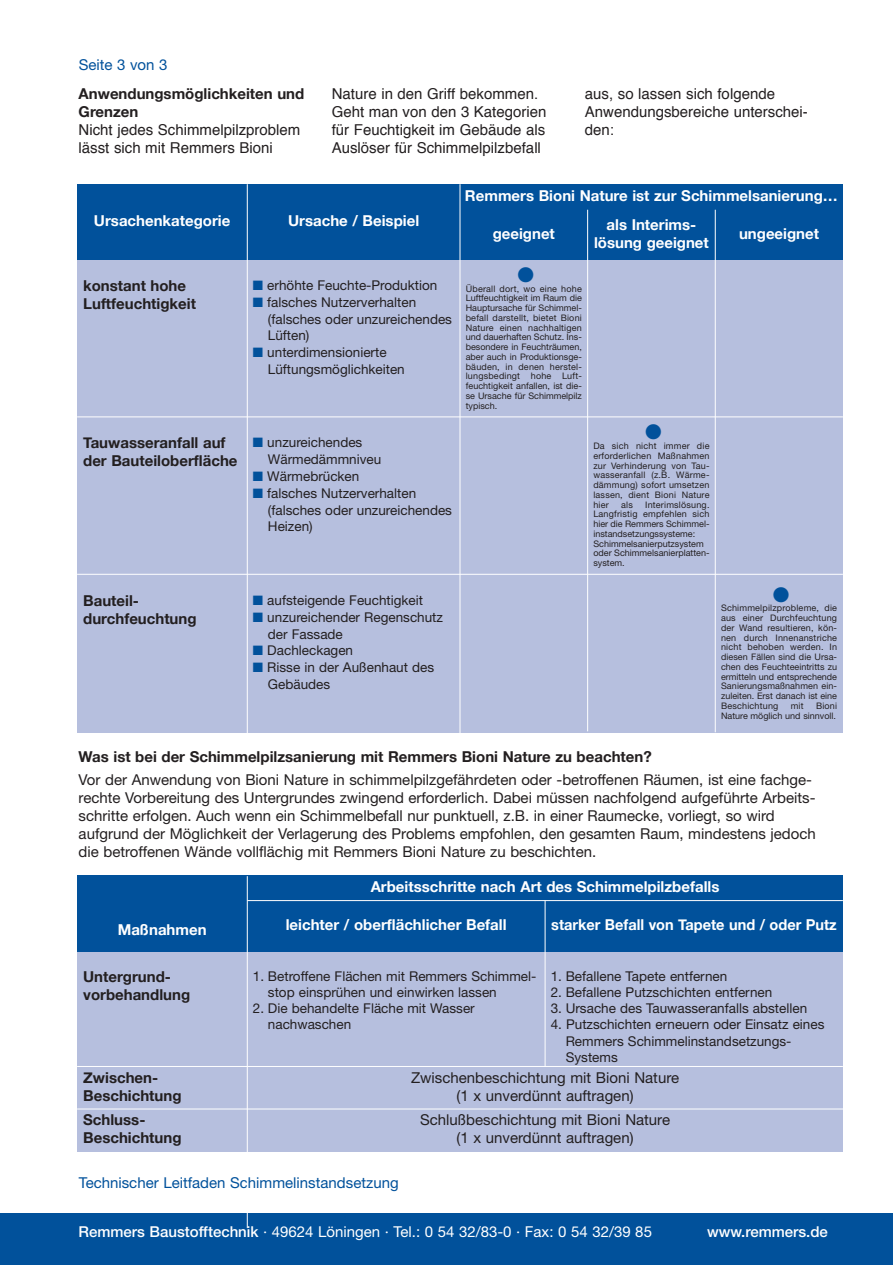
<style>
.page{position:relative;width:893px;height:1265px;background:#fff}
.page>*{position:absolute;margin:0;border:0;box-sizing:border-box;transform-origin:0 0}
.t1{font:21px "Zapf Dingbats";color:#01519b}
.t2{font:15px/18px "Helvetica Neue";color:#231f20;text-align:center}
.t3{font:700 15px/18px "Helvetica Neue";color:#231f20}
.t4{font:700 15px/18px "Helvetica Neue";color:#fff;text-align:center}
.t5{font:15px/18px "Helvetica";color:#231f20}
.t6{font:15px "Helvetica Neue";color:#fff}
.t7{font:15px "Helvetica Neue";color:#01519b}
.t8{font:500 15px "Helvetica Neue";color:#fff}
.t9{font:13.5px/16.6px "Helvetica Neue";color:#231f20}
.t10{font:9px/9.8px "Helvetica Neue";color:#231f20;text-align:justify}
.s1{color:#01519b}
.s2{font-weight:500}
</style>
<div class="page">
<div style="left:1px;top:1213px;width:891px;height:51px;background:#01519b"></div>
<div style="left:77px;top:184px;width:765px;height:77px;background:#01519b"></div>
<div style="left:77px;top:261px;width:765px;height:472px;background:#b6bfde"></div>
<div style="left:77px;top:875px;width:765px;height:76px;background:#01519b"></div>
<div style="left:77px;top:951px;width:765px;height:200px;background:#b6bfde"></div>
<hr style="left:247px;top:184px;width:1px;height:550px;background:#fff">
<hr style="left:247px;top:876px;width:1px;height:352px;background:#fff">
<hr style="left:544px;top:900px;width:1px;height:166px;background:#fff">
<hr style="left:459px;top:184px;width:1px;height:549px;background:#fff">
<hr style="left:587px;top:210px;width:1px;height:521px;background:#fff">
<hr style="left:714px;top:210px;width:1px;height:522px;background:#fff">
<hr style="left:77px;top:416px;width:765px;height:1px;background:#fff">
<hr style="left:77px;top:574px;width:765px;height:1px;background:#fff">
<hr style="left:247px;top:900px;width:595px;height:1px;background:#fff">
<hr style="left:77px;top:1108px;width:775px;height:1px;background:#fff">
<hr style="left:77px;top:1066px;width:765px;height:1px;background:#fff">
<h2 class="t7" style="left:79px;top:59px;width:90px">Seite 3 von 3</h2>
<h2 class="t3" style="left:79px;top:84px;width:227px">Anwendungsmöglichkeiten und<br>Grenzen</h2>
<h2 class="t5" style="left:79px;top:122px;width:223px">Nicht jedes Schimmelpilzproblem lässt sich mit Remmers Bioni</h2>
<h2 class="t5" style="left:332px;top:86px;width:216px">Nature in den Griff bekommen.<br>Geht man von den 3 Kategorien für Feuchtigkeit im Gebäude als<br>Auslöser für Schimmelpilzbefall</h2>
<h2 class="t5" style="left:585px;top:86px;width:224px">aus, so lassen sich folgende<br>Anwendungsbereiche unterschei&shy;den:</h2>
<h2 class="t4" style="left:94px;top:212px;width:138px">Ursachenkategorie</h2>
<h2 class="t4" style="left:288px;top:212px;width:133px">Ursache / Beispiel</h2>
<h2 class="t3" style="left:83px;top:276px;width:114px">konstant hohe<br>Luftfeuchtigkeit</h2>
<h3 class="t9" style="left:253px;top:278px;width:186px"><span class="s1">■</span> erhöhte Feuchte-Produktion</h3>
<h3 class="t9" style="left:268px;top:295px;width:185px;text-indent:-15px"><span class="s1">■</span> falsches Nutzerverhalten (falsches oder unzureichendes<br>Lüften)</h3>
<h3 class="t9" style="left:268px;top:344px;width:138px;line-height:17.1px;text-indent:-15px"><span class="s1">■</span> unterdimensionierte<br>Lüftungsmöglichkeiten</h3>
<h2 class="t3" style="left:83px;top:434px;width:156px">Tauwasseranfall auf der Bauteiloberfläche</h2>
<h3 class="t9" style="left:268px;top:435px;width:115px;line-height:17.1px;text-indent:-15px"><span class="s1">■</span> unzureichendes<br>Wärmedämmniveu</h3>
<h3 class="t9" style="left:253px;top:469px;width:108px"><span class="s1">■</span> Wärmebrücken</h3>
<h3 class="t9" style="left:268px;top:486px;width:185px;text-indent:-15px"><span class="s1">■</span> falsches Nutzerverhalten (falsches oder unzureichendes<br>Heizen)</h3>
<h2 class="t3" style="left:83px;top:591px;width:115px">Bauteil&shy;durchfeuchtung</h2>
<h3 class="t9" style="left:253px;top:593px;width:172px"><span class="s1">■</span> aufsteigende Feuchtigkeit</h3>
<h3 class="t9" style="left:268px;top:610px;width:176px;line-height:17.1px;text-indent:-15px"><span class="s1">■</span> unzureichender Regenschutz der Fassade</h3>
<h3 class="t9" style="left:253px;top:643px;width:102px"><span class="s1">■</span> Dachleckagen</h3>
<h3 class="t9" style="left:268px;top:660px;width:168px;line-height:17.1px;text-indent:-15px"><span class="s1">■</span> Risse in der Außenhaut des<br>Gebäudes</h3>
<h2 class="t4" style="left:465px;top:186px;width:374px">Remmers Bioni Nature ist zur Schimmelsanierung…</h2>
<h2 class="t4" style="left:492px;top:224px;width:64px">geeignet</h2>
<h2 class="t4" style="left:594px;top:215px;width:116px">als Interims&shy;lösung geeignet</h2>
<h2 class="t4" style="left:739px;top:224px;width:81px">ungeeignet</h2>
<h1 class="t1" style="left:517px;top:262px;width:18px">●</h1>
<p class="t10" style="left:466px;top:284px;width:118px">Überall dort, wo eine hohe Luftfeuchtigkeit im Raum die Hauptursache für Schimmel&shy;befall darstellt, bietet Bioni Nature einen nachhaltigen und dauerhaften Schutz. Ins&shy;besondere in Feuchträumen, aber auch in Produktionsge&shy;bäuden, in denen herstel&shy;lungsbedingt hohe Luft&shy;feuchtigkeit anfallen, ist die&shy;se Ursache für Schimmelpilz typisch.</p>
<h1 class="t1" style="left:645px;top:420px;width:18px">●</h1>
<p class="t10" style="left:593px;top:442px;width:118px">Da sich nicht immer die erforderlichen Maßnahmen zur Verhinderung von Tau&shy;wasseranfall (z.B. Wärme&shy;dämmung) sofort umsetzen lassen, dient Bioni Nature hier</p>
<p class="t10" style="left:593px;top:500px;width:118px;text-align:left;text-indent:52px">Interimslösung.<br>Langfristig empfehlen sich hier die Remmers Schimmel&shy;instandsetzungssysteme:<br>Schimmelsanierputzsystem oder Schimmelsanierplatten&shy;system.</p>
<p class="t10" style="left:621px;top:500px;width:13px">als</p>
<h1 class="t1" style="left:772px;top:582px;width:18px">●</h1>
<p class="t10" style="left:721px;top:604px;width:118px">Schimmelpilzprobleme, die aus einer Durchfeuchtung der Wand resultieren, kön&shy;nen durch Innenanstriche nicht behoben werden. In diesen Fällen sind die Ursa&shy;chen des Feuchteeintritts zu ermitteln und entsprechende Sanierungsmaßnahmen ein&shy;zuleiten. Erst danach ist eine Beschichtung</p>
<p class="t10" style="left:721px;top:701px;width:118px;text-align:right">Bioni<br>Nature möglich und sinnvoll.</p>
<p class="t10" style="left:790px;top:701px;width:14px">mit</p>
<h2 class="t3" style="left:79px;top:747px;width:574px">Was ist bei der Schimmelpilzsanierung mit Remmers Bioni Nature zu beachten?</h2>
<p class="t2" style="left:79px;top:771px;width:738px;text-align:left">Vor der Anwendung von Bioni Nature in schimmelpilzgefährdeten oder -betroffenen Räumen, ist eine fachge&shy;rechte Vorbereitung des Untergrundes zwingend erforderlich. Dabei müssen nachfolgend aufgeführte Arbeits&shy;schritte erfolgen. Auch wenn ein Schimmelbefall nur punktuell, z.B. in einer Raumecke, vorliegt, so wird aufgrund der Möglichkeit der Verlagerung des Problems empfohlen, den gesamten Raum, mindestens jedoch die betroffenen Wände vollflächig mit Remmers Bioni Nature zu beschichten.</p>
<h2 class="t4" style="left:370px;top:877px;width:350px">Arbeitsschritte nach Art des Schimmelpilzbefalls</h2>
<h2 class="t4" style="left:118px;top:920px;width:90px">Maßnahmen</h2>
<h2 class="t4" style="left:286px;top:915px;width:222px">leichter / oberflächlicher Befall</h2>
<h2 class="t4" style="left:551px;top:915px;width:287px">starker Befall von Tapete und / oder Putz</h2>
<h2 class="t3" style="left:83px;top:967px;width:108px">Untergrund&shy;vorbehandlung</h2>
<h3 class="t9" style="left:268px;top:969px;width:270px;line-height:16.2px;text-indent:-15px">1. Betroffene Flächen mit Remmers Schimmel&shy;stop einsprühen und einwirken lassen</h3>
<h3 class="t9" style="left:268px;top:1001px;width:208px;line-height:16.2px;text-indent:-15px">2. Die behandelte Fläche mit Wasser nachwaschen</h3>
<h3 class="t9" style="left:550px;top:969px;width:178px">1. Befallene Tapete entfernen</h3>
<h3 class="t9" style="left:550px;top:985px;width:223px">2. Befallene Putzschichten entfernen</h3>
<h3 class="t9" style="left:550px;top:1001px;width:258px">3. Ursache des Tauwasseranfalls abstellen</h3>
<h3 class="t9" style="left:565px;top:1017px;width:260px;line-height:16.2px;text-indent:-15px">4. Putzschichten erneuern oder Einsatz eines<br>Remmers Schimmelinstandsetzungs-<br>Systems</h3>
<h2 class="t3" style="left:83px;top:1068px;width:100px">Zwischen-<br>Beschichtung</h2>
<h2 class="t2" style="left:411px;top:1069px;width:269px">Zwischenbeschichtung mit Bioni Nature (1 x unverdünnt auftragen)</h2>
<h2 class="t2" style="left:420px;top:1112px;width:251px">Schlußbeschichtung mit Bioni Nature (1 x unverdünnt auftragen)</h2>
<h2 class="t3" style="left:83px;top:1110px;width:100px">Schluss-<br>Beschichtung</h2>
<h2 class="t7" style="left:79px;top:1177px;width:321px">Technischer Leitfaden Schimmelinstandsetzung</h2>
<h2 class="t6" style="left:79px;top:1226px;width:575px"><span class="s2">Remmers Baustofftechnik</span> · 49624 Löningen · Tel.: 0 54 32/83-0 · Fax: 0 54 32/39 85</h2>
<h2 class="t8" style="left:707px;top:1226px;width:122px">www.remmers.de</h2>
</div>
